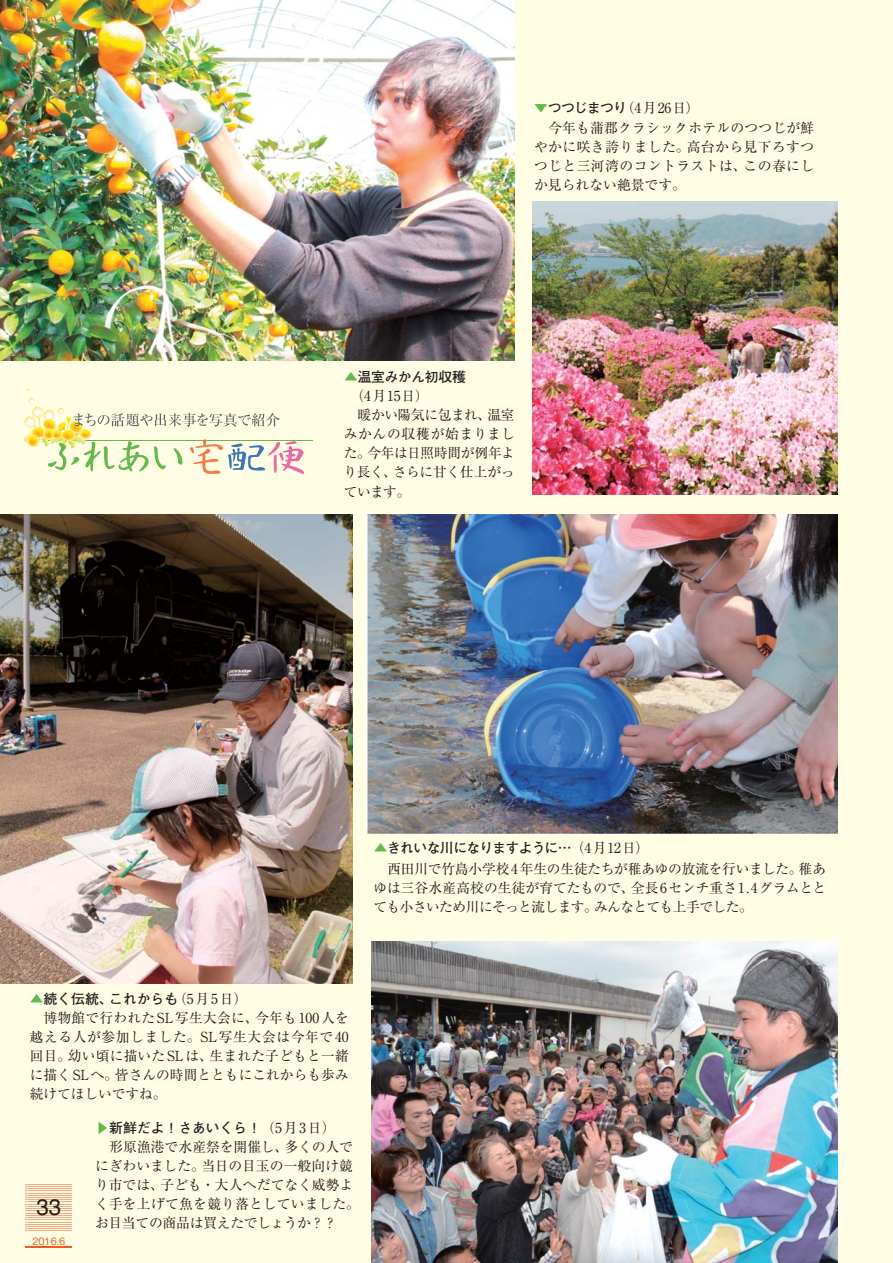
<style>
.page{position:relative;width:893px;height:1263px;background:#fffde3}
.page>*{position:absolute;margin:0;border:0;box-sizing:border-box;transform-origin:0 0}
.t1{font:22.5px "Helvetica";color:#231f20}
.t2{font:13.8px/19.2px "Ryumin Pro Regular 90 pv RKSJ H";letter-spacing:.005em;color:#231f20;text-align:justify}
.t3{font:13.8px/19.2px "Ryumin Pro Regular 90 pv RKSJ H";letter-spacing:.03em;color:#231f20}
.t4{font:13.8px/19.2px "Ryumin Pro Regular 90 pv RKSJ H";letter-spacing:-.015em;color:#231f20}
.t5{font:13.8px "Futo Go B101 Pro Bold 90 pv RKSJ H";color:#231f20}
.t6{font:13.8px "Futo Go B101 Pro Bold 90 pv RKSJ H";letter-spacing:-.05em;color:#231f20}
.t7{font:13.8px "Futo Go B101 Pro Bold 90 pv RKSJ H";letter-spacing:-.02em;color:#231f20}
.t8{font:13.8px "Futo Go B101 Pro Bold 90 pv RKSJ H";color:#62bb46}
.t9{font:10.05px "Gothic BBB Pr 6 N Medium 90 pv RKSJ H";color:#f15a22;scale:.96 1}
.s1{font-family:"Futo Go B101 Pro Bold 90 pv RKSJ H";color:#62bb46}
.s2{font-family:"Futo Go B101 Pro Bold 90 pv RKSJ H"}
.s3{color:#62bb46}
.s4{font-family:"Ryumin Pro Regular 90 pv RKSJ H"}
</style>
<div class="page">
<hr style="left:45px;top:440px;width:268px;height:1px;background:#62bb46">
<svg style="left:24px;top:398px;width:280px;height:76px"></svg>
<img style="left:367px;top:514px;width:471px;height:319px">
<img style="left:372px;top:942px;width:466px;height:321px">
<img style="left:0;top:514px;width:353px;height:469px">
<img style="left:0;top:0;width:514px;height:360px">
<img style="left:532px;top:201px;width:306px;height:293px">
<hr style="left:26px;top:1184px;width:46px;height:1px;background:#f9a97f">
<hr style="left:26px;top:1231px;width:46px;height:1px;background:#f9a97f">
<hr style="left:26px;top:1228px;width:46px;height:1px;background:#f9a97f">
<hr style="left:26px;top:1226px;width:46px;height:1px;background:#f9a97f">
<hr style="left:26px;top:1224px;width:46px;height:1px;background:#f9a97f">
<hr style="left:26px;top:1222px;width:46px;height:1px;background:#f9a97f">
<hr style="left:26px;top:1219px;width:46px;height:1px;background:#f9a97f">
<hr style="left:26px;top:1217px;width:46px;height:1px;background:#f9a97f">
<hr style="left:26px;top:1215px;width:46px;height:1px;background:#f9a97f">
<hr style="left:26px;top:1213px;width:46px;height:1px;background:#f9a97f">
<hr style="left:26px;top:1210px;width:46px;height:1px;background:#f9a97f">
<hr style="left:26px;top:1208px;width:46px;height:1px;background:#f9a97f">
<hr style="left:26px;top:1206px;width:46px;height:1px;background:#f9a97f">
<hr style="left:26px;top:1204px;width:46px;height:1px;background:#f9a97f">
<hr style="left:26px;top:1202px;width:46px;height:1px;background:#f9a97f">
<hr style="left:26px;top:1199px;width:46px;height:1px;background:#f9a97f">
<hr style="left:26px;top:1197px;width:46px;height:1px;background:#f9a97f">
<hr style="left:26px;top:1195px;width:46px;height:1px;background:#f9a97f">
<hr style="left:26px;top:1193px;width:46px;height:1px;background:#f9a97f">
<hr style="left:26px;top:1190px;width:46px;height:1px;background:#f9a97f">
<hr style="left:26px;top:1188px;width:46px;height:1px;background:#f9a97f">
<hr style="left:26px;top:1186px;width:46px;height:1px;background:#f9a97f">
<hr style="left:26px;top:1246px;width:46px;height:2px;background:#f15a22">
<p class="t3" style="left:534px;top:100px;width:282px"><span class="s1">▼</span><span class="s2">つつじまつり</span>（4月26日）<br>　今年も蒲郡クラシックホテルのつつじが鮮やかに咲き誇りました。高台から見下ろすつつじと三河湾のコントラストは、この春にしか見られない絶景です。</p>
<p class="t7" style="left:344px;top:371px;width:123px"><span class="s3">▲</span>温室みかん初収穫</p>
<p class="t4" style="left:343px;top:388px;width:173px;text-indent:7px">（4月15日）<br>　暖かい陽気に包まれ、温室みかんの収穫が始まりました。今年は日照時間が例年より長く、さらに甘く仕上がっています。</p>
<p class="t6" style="left:374px;top:842px;width:277px"><span class="s3">▲</span>きれいな川になりますように…<span class="s4">（4月12日）</span></p>
<p class="t2" style="left:373px;top:861px;width:454px">　西田川で竹島小学校 4年生の生徒たちが稚あゆの放流を行いました。稚あゆは三谷水産高校の生徒が育てたもので、全長 6センチ重さ1.4グラムととても小さいため川にそっと流します。みんなとても上手でした。</p>
<p class="t5" style="left:30px;top:993px;width:219px"><span class="s3">▲</span>続く伝統、これからも<span class="s4">（5月 5日）</span></p>
<p class="t2" style="left:30px;top:1010px;width:320px">　博物館で行われた SL写生大会に、今年も 100人を越える人が参加しました。SL写生大会は今年で40回目。幼い頃に描いた SLは、生まれた子どもと一緒に描く SLへ。皆さんの時間とともにこれからも歩み続けてほしいですね。</p>
<p class="t8" style="left:107px;top:1121px;width:15px;rotate:90deg">▲</p>
<p class="t5" style="left:109px;top:1122px;width:228px">新鮮だよ！さあいくら！<span class="s4">（5月 3日）</span></p>
<p class="t2" style="left:95px;top:1139px;width:266px;text-align:left">　形原漁港で水産祭を開催し、多くの人でにぎわいました。当日の目玉の一般向け競り市では、子ども・大人へだてなく威勢よく手を上げて魚を競り落としていました。お目当ての商品は買えたでしょうか？？</p>
<h1 class="t1" style="left:36px;top:1198px;width:27px">33</h1>
<p class="t9" style="left:32px;top:1237px;width:36px">2016.6</p>
</div>
